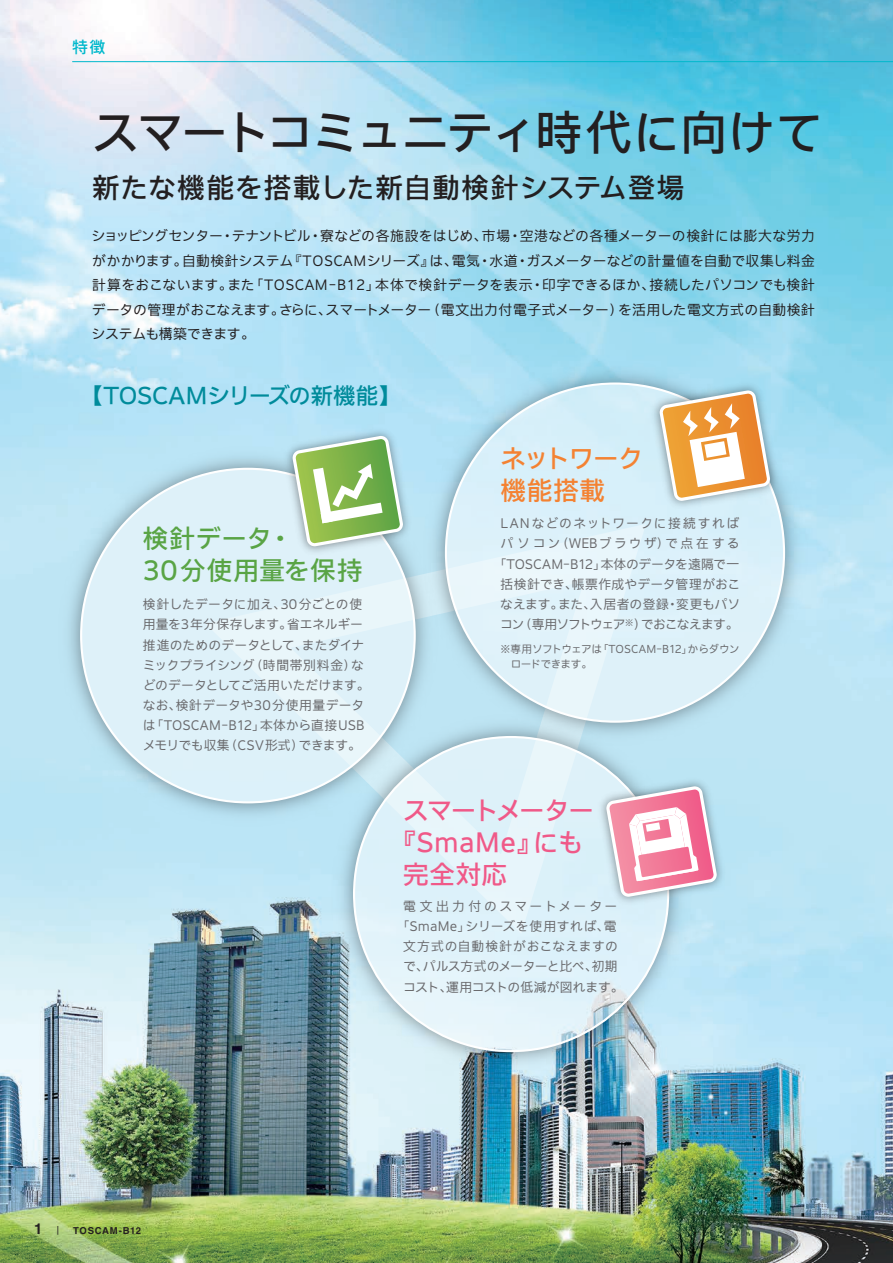
<style>
.page{position:relative;width:893px;height:1263px;background:#fff}
.page>*{position:absolute;margin:0;border:0;box-sizing:border-box;transform-origin:0 0}
.t1{font:500 46.8px "Iwa UCDA Goth Std";letter-spacing:-.05em;color:#231f20}
.t2{font:500 27.6px "Iwa UCDA Goth Std";letter-spacing:.035em;color:#231f20}
.t3{font:500 25.5px/32px "Iwa UCDA Goth Std";letter-spacing:.02em;color:#59a445}
.t4{font:500 25.5px "Iwa UCDA Goth Std";letter-spacing:-.015em;color:#f05988}
.t5{font:500 25.5px/32px "Iwa UCDA Goth Std";letter-spacing:-.03em;color:#f48232}
.t6{font:500 25.5px "Iwa UCDA Goth Std";letter-spacing:-.07em;color:#f05988}
.t7{font:500 22.35px "Iwa UCDA Goth Std";letter-spacing:-.005em;color:#008b9b}
.t8{font:500 15.9px "Iwa UCDA Goth Std";color:#00b8cc}
.t9{font:13.8px/24.5px "Iwa UCDA Goth Std R2";color:#231f20;text-align:justify}
.t10{font:12.75px/20.2px "Iwa UCDA Goth Std R2";letter-spacing:.015em;color:#69696c;text-align:center}
.t11{font:10.65px/14.9px "Iwa UCDA Goth Std R2";letter-spacing:-.035em;color:#69696c}
.t12{font:700 9.6px "Helvetica LT Std";letter-spacing:.065em;color:#231f20}
.s1{font-size:14.85px}
.s2{font-family:"Iwa UCDA Goth Std";font-weight:500}
</style>
<div class="page">
<img style="left:0;top:0;width:893px;height:1263px">
<hr style="left:72px;top:61px;width:821px;height:1px;background:#00b8cc">
<svg style="left:205px;top:828px;width:124px;height:106px;background:#b5d9e8"></svg>
<img style="left:56px;top:443px;width:364px;height:385px">
<div style="left:81px;top:469px;width:334px;height:333px;background:#def1f9;border-radius:50%"></div>
<img style="left:420px;top:358px;width:390px;height:389px">
<div style="left:446px;top:384px;width:338px;height:338px;background:linear-gradient(to right,#e1f3fa,#dbf1fa);border-radius:50%"></div>
<img style="left:329px;top:711px;width:365px;height:366px">
<div style="left:354px;top:737px;width:314px;height:314px;background:#dff2fa;border-radius:50%"></div>
<img style="left:280px;top:423px;width:136px;height:136px">
<svg style="left:290px;top:435px;width:116px;height:114px"></svg>
<img style="left:647px;top:378px;width:136px;height:136px">
<svg style="left:657px;top:390px;width:116px;height:114px"></svg>
<img style="left:601px;top:774px;width:129px;height:136px">
<svg style="left:603px;top:786px;width:117px;height:114px"></svg>
<p class="t8" style="left:72px;top:35px;width:35px">特徴</p>
<h1 class="t1" style="left:92px;top:98px;width:732px">スマートコミュニティ時代に向けて</h1>
<h2 class="t2" style="left:92px;top:168px;width:594px">新たな機能を搭載した新自動検針システム登場</h2>
<p class="t9" style="left:92px;top:223px;width:725px">ショッピングセンター・テナントビル・寮などの各施設をはじめ、市場・空港などの各種メーターの検針には膨大な労力がかかります。自動検針システム『TOSCAMシリーズ』は、電気・水道・ガスメーターなどの計量値を自動で収集し料金計算をおこないます。また「TOSCAM-B12」本体で検針データを表示・印字できるほか、接続したパソコンでも検針データの管理がおこなえます。さらに、スマートメーター（電文出力付電子式メーター）を活用した電文方式の自動検針システムも構築できます。</p>
<h3 class="t7" style="left:81px;top:379px;width:321px">【TOSCAMシリーズの新機能】</h3>
<h3 class="t3" style="left:143px;top:520px;width:221px">検針データ・<br>30分使用量を保持</h3>
<p class="t10" style="left:143px;top:593px;width:228px;text-align:left">検針したデータに加え、30分ごとの使用量を3年分保存します。省エネルギー推進のためのデータとして、またダイナミックプライシング（時間帯別料金）などのデータとしてご活用いただけます。なお、検針データや30分使用量データは「TOSCAM-B12」本体から直接USBメモリでも収集（CSV形式）できます。</p>
<h3 class="t5" style="left:500px;top:440px;width:145px">ネットワーク機能搭載</h3>
<p class="t10" style="left:494px;top:512px;width:248px">LANなどのネットワークに接続すればパソコン（WEBブラウザ）で点在する「TOSCAM-B12」本体のデータを遠隔で一括検針でき、帳票作成やデータ管理がおこなえます。また、入居者の登録・変更もパソコン（専用ソフトウェア<sup>※</sup>）でおこなえます。</p>
<p class="t11" style="left:511px;top:641px;width:231px;text-indent:-11px">※専用ソフトウェアは「TOSCAM-B12」からダウンロードできます。</p>
<h3 class="t6" style="left:403px;top:791px;width:192px">スマートメーター</h3>
<h3 class="t4" style="left:390px;top:823px;width:194px">『SmaMe』にも</h3>
<h3 class="t4" style="left:403px;top:855px;width:105px">完全対応</h3>
<p class="t10" style="left:397px;top:895px;width:228px">電文出力付のスマートメーター「SmaMe」シリーズを使用すれば、電文方式の自動検針がおこなえますので、パルス方式のメーターと比べ、初期コスト、運用コストの低減が図れます。</p>
<p class="t12" style="left:34px;top:1225px;width:109px"><span class="s1">1</span><span class="s2">　｜　</span>TOSCAM-B12</p>
</div>
